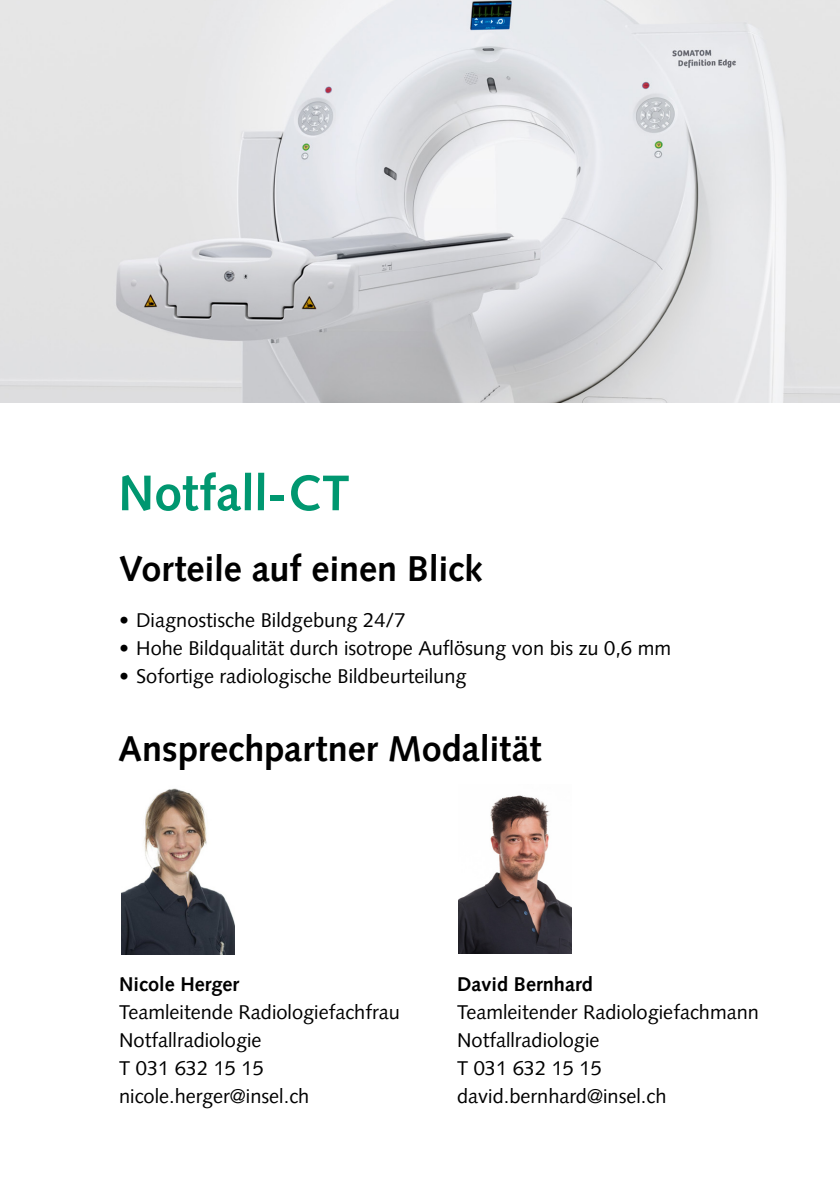
<style>
.page{position:relative;width:840px;height:1191px;background:#fff}
.page>*{position:absolute;margin:0;border:0;box-sizing:border-box;transform-origin:0 0}
.Kapiteltitel_25pt{font:700 50px "Syntax LT Pro";color:#009770}
.Titel_18pt{font:700 36px "Syntax LT Pro";color:#000}
.Lauftext_Blocksatz_1{font:20px "Syntax LT Pro";color:#000}
.Lauftext_Blocksatz_1-2{font:700 20px "Syntax LT Pro";color:#000}
</style>
<div class="page">
<img style="left:0;top:0;width:839px;height:403px">
<img style="left:458px;top:795px;width:112px;height:158px">
<img style="left:121px;top:788px;width:113px;height:166px">
<p class="Kapiteltitel_25pt" style="left:118px;top:463px;width:233px">Notfall-CT</p>
<p class="Titel_18pt" style="left:119px;top:547px;width:364px">Vorteile auf einen Blick</p>
<p class="Lauftext_Blocksatz_1" style="left:119px;top:608px;width:287px">• Diagnostische Bildgebung 24/7</p>
<p class="Lauftext_Blocksatz_1" style="left:119px;top:636px;width:553px">• Hohe Bildqualität durch isotrope Auflösung von bis zu 0,6 mm</p>
<p class="Lauftext_Blocksatz_1" style="left:119px;top:664px;width:349px">• Sofortige radiologische Bildbeurteilung</p>
<p class="Titel_18pt" style="left:118px;top:727px;width:424px">Ansprechpartner Modalität</p>
<p class="Lauftext_Blocksatz_1-2" style="left:119px;top:972px;width:122px">Nicole Herger</p>
<p class="Lauftext_Blocksatz_1" style="left:119px;top:1000px;width:282px">Teamleitende Radiologiefachfrau</p>
<p class="Lauftext_Blocksatz_1" style="left:119px;top:1028px;width:144px">Notfallradiologie</p>
<p class="Lauftext_Blocksatz_1" style="left:119px;top:1056px;width:146px">T 031 632 15 15</p>
<p class="Lauftext_Blocksatz_1" style="left:119px;top:1084px;width:191px">nicole.herger@insel.ch</p>
<p class="Lauftext_Blocksatz_1-2" style="left:457px;top:972px;width:137px">David Bernhard</p>
<p class="Lauftext_Blocksatz_1" style="left:457px;top:1000px;width:303px">Teamleitender Radiologiefachmann</p>
<p class="Lauftext_Blocksatz_1" style="left:457px;top:1028px;width:144px">Notfallradiologie</p>
<p class="Lauftext_Blocksatz_1" style="left:457px;top:1056px;width:146px">T 031 632 15 15</p>
<p class="Lauftext_Blocksatz_1" style="left:457px;top:1084px;width:211px">david.bernhard@insel.ch</p>
</div>
